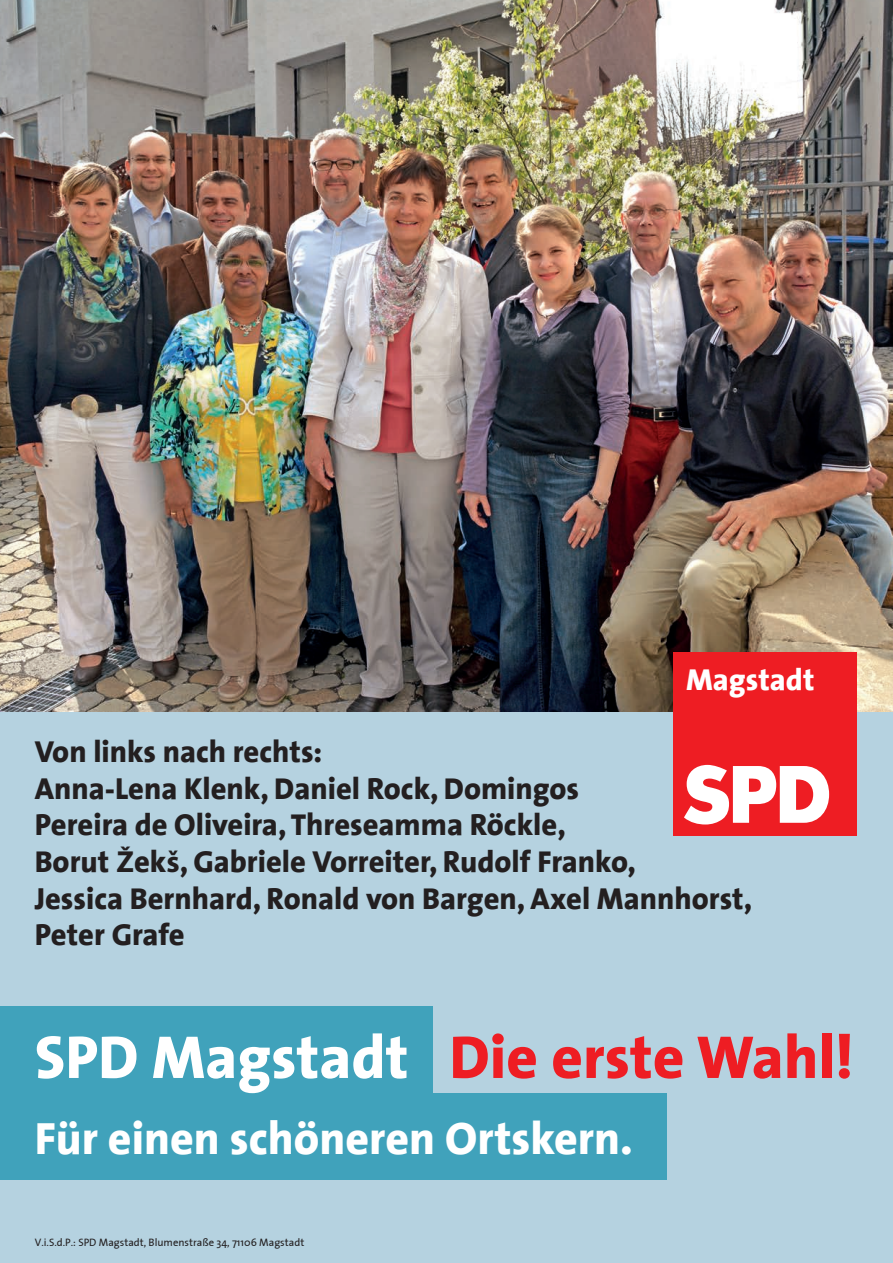
<style>
.page{position:relative;width:893px;height:1263px;background:#fff}
.page>*{position:absolute;margin:0;border:0;box-sizing:border-box;transform-origin:0 0}
.t1{font:800 61.05px "The Sans";color:#ee1d23}
.t2{font:800 45.75px "The Sans";color:#fff}
.t3{font:800 30.6px/36.6px "The Sans";color:#231f20}
.t4{font:800 30.6px "The Sans";color:#fff}
.t5{font:10.65px "The Sans Plain";color:#231f20}
.s1{font-family:"Myriad Pro";font-weight:700}
.s2{color:#fff}
</style>
<div class="page">
<div style="left:0;top:703px;width:893px;height:560px;background:#b5d2e0"></div>
<div style="left:0;top:1007px;width:433px;height:173px;background:#40a2bb"></div>
<div style="left:0;top:1093px;width:666px;height:87px;background:#40a2bb"></div>
<img style="left:0;top:0;width:893px;height:711px">
<div style="left:673px;top:652px;width:184px;height:184px;background:#ee1d23"></div>
<svg style="left:684px;top:765px;width:145px;height:59px"></svg>
<p class="t4" style="left:686px;top:654px;width:130px">Magstadt</p>
<p class="t3" style="left:35px;top:733px;width:719px">Von links nach rechts:<br>Anna-Lena Klenk, Daniel Rock, Domingos<br>Pereira de Oliveira, Threseamma Röckle,<br>Borut <span class="s1">Ž</span>ek<span class="s1">š</span>, Gabriele Vorreiter, Rudolf Franko,<br>Jessica Bernhard, Ronald von Bargen, Axel Mannhorst, Peter Grafe</p>
<p class="t1" style="left:35px;top:1006px;width:820px"><span class="s2">SPD Magstadt</span> Die erste Wahl!</p>
<p class="t2" style="left:35px;top:1100px;width:600px">Für einen schöneren Ortskern.</p>
<p class="t5" style="left:35px;top:1233px;width:271px">V.i.S.d.P.: SPD Magstadt, Blumenstraße 34, 71106 Magstadt</p>
</div>
